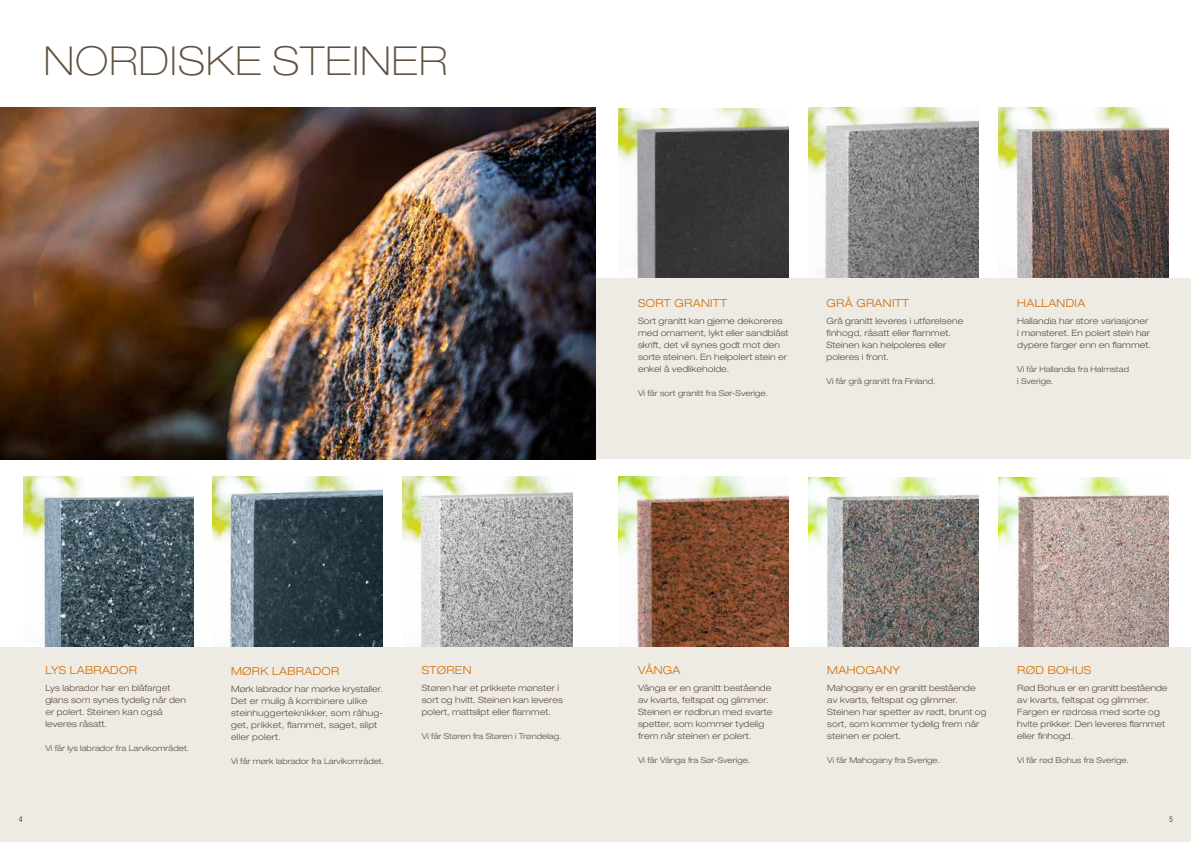
<style>
.page{position:relative;width:1191px;height:842px;background:#fff}
.page>*{position:absolute;margin:0;border:0;box-sizing:border-box;transform-origin:0 0}
.t1{font:100 expanded 40px "Helvetica Neue LT Std";letter-spacing:.03em;color:#61503e}
.t2{font:300 expanded 11px "Helvetica Neue LT Std";letter-spacing:.03em;color:#d06e00}
.t3{font:300 expanded 8.7px/12px "Helvetica Neue LT Std";letter-spacing:.005em;color:#61503e}
.t4{font:300 expanded 8px/12px "Helvetica Neue LT Std";letter-spacing:.005em;color:#61503e}
.t5{font:condensed 8px "Helvetica Neue LT Std";color:#61503e}
</style>
<div class="page">
<img style="left:403px;top:477px;width:170px;height:170px">
<img style="left:213px;top:477px;width:170px;height:170px">
<img style="left:23px;top:477px;width:170px;height:170px">
<img style="left:618px;top:477px;width:170px;height:170px">
<img style="left:998px;top:477px;width:170px;height:170px">
<img style="left:808px;top:477px;width:170px;height:170px">
<img style="left:998px;top:108px;width:170px;height:170px">
<img style="left:808px;top:108px;width:170px;height:170px">
<img style="left:618px;top:109px;width:170px;height:169px">
<div style="left:595px;top:278px;width:596px;height:181px;background:#eeebe5"></div>
<div style="left:0;top:647px;width:1191px;height:195px;background:#eeebe5"></div>
<img style="left:0;top:108px;width:595px;height:351px">
<h1 class="t1" style="left:44px;top:37px;width:405px">NORDISKE STEINER</h1>
<p class="t2" style="left:638px;top:296px;width:91px">SORT GRANITT</p>
<p class="t3" style="left:638px;top:315px;width:152px">Sort granitt kan gjerne dekoreres med ornament, lykt eller sandblåst skrift, det vil synes godt mot den sorte steinen. En helpolert stein er enkel å vedlikeholde.</p>
<p class="t4" style="left:638px;top:387px;width:132px">Vi får sort granitt fra Sør-Sverige.</p>
<p class="t2" style="left:826px;top:296px;width:84px">GRÅ GRANITT</p>
<p class="t3" style="left:826px;top:315px;width:138px">Grå granitt leveres i utførelsene finhogd, råsatt eller flammet.<br>Steinen kan helpoleres eller poleres i front.</p>
<p class="t4" style="left:826px;top:375px;width:110px">Vi får grå granitt fra Finland.</p>
<p class="t2" style="left:1017px;top:296px;width:70px">HALLANDIA</p>
<p class="t3" style="left:1017px;top:315px;width:135px">Hallandia har store variasjoner i mønsteret. En polert stein har dypere farger enn en flammet.</p>
<p class="t4" style="left:1017px;top:363px;width:113px">Vi får Hallandia fra Halmstad i Sverige.</p>
<p class="t2" style="left:45px;top:664px;width:93px">LYS LABRADOR</p>
<p class="t3" style="left:45px;top:682px;width:142px">Lys labrador har en blåfarget glans som synes tydelig når den er polert. Steinen kan også leveres råsatt.</p>
<p class="t4" style="left:45px;top:742px;width:145px">Vi får lys labrador fra Larvikområdet.</p>
<p class="t2" style="left:231px;top:664px;width:110px">MØRK LABRADOR</p>
<p class="t3" style="left:231px;top:683px;width:154px">Mørk labrador har mørke krystaller.<br>Det er mulig å kombinere ulike steinhuggerteknikker, som råhug&shy;get, prikket, flammet, saget, slipt eller polert.</p>
<p class="t4" style="left:231px;top:755px;width:154px">Vi får mørk labrador fra Larvikområdet.</p>
<p class="t2" style="left:422px;top:664px;width:51px">STØREN</p>
<p class="t3" style="left:422px;top:682px;width:143px">Støren har et prikkete mønster i sort og hvitt. Steinen kan leveres polert, mattslipt eller flammet.</p>
<p class="t4" style="left:422px;top:730px;width:141px">Vi får Støren fra Støren i Trøndelag.</p>
<p class="t2" style="left:638px;top:664px;width:44px">VÅNGA</p>
<p class="t3" style="left:638px;top:682px;width:136px">Vånga er en granitt bestående av kvarts, feltspat og glimmer.<br>Steinen er rødbrun med svarte spetter, som kommer tydelig frem når steinen er polert.</p>
<p class="t4" style="left:638px;top:754px;width:114px">Vi får Vånga fra Sør-Sverige.</p>
<p class="t2" style="left:827px;top:664px;width:74px">MAHOGANY</p>
<p class="t3" style="left:827px;top:682px;width:161px">Mahogany er en granitt bestående av kvarts, feltspat og glimmer.<br>Steinen har spetter av rødt, brunt og sort, som kommer tydelig frem når steinen er polert.</p>
<p class="t4" style="left:827px;top:754px;width:114px">Vi får Mahogany fra Sverige.</p>
<p class="t2" style="left:1017px;top:664px;width:75px">RØD BOHUS</p>
<p class="t3" style="left:1017px;top:682px;width:152px">Rød Bohus er en granitt bestående av kvarts, feltspat og glimmer.<br>Fargen er rødrosa med sorte og hvite prikker. Den leveres flammet eller finhogd.</p>
<p class="t4" style="left:1017px;top:754px;width:113px">Vi får rød Bohus fra Sverige.</p>
<p class="t5" style="left:19px;top:815px;width:5px">4</p>
<p class="t5" style="left:1169px;top:815px;width:5px">5</p>
</div>
